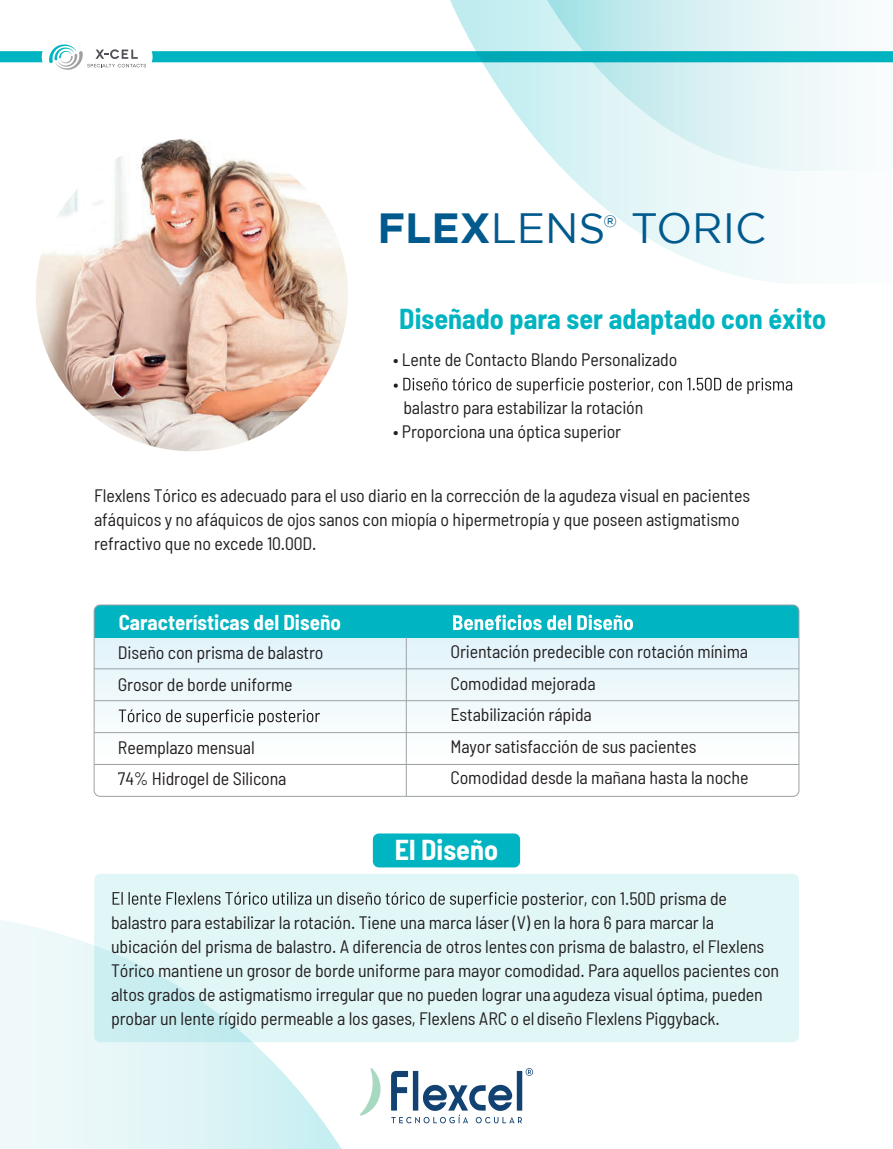
<style>
.page{position:relative;width:893px;height:1149px;background:#fff}
.page>*{position:absolute;margin:0;border:0;box-sizing:border-box;transform-origin:0 0}
.t1{font:42.3px "Gotham";color:#015a8d}
.t2{font:700 semi-condensed 28.05px "Barlow";color:#00b4c1}
.t3{font:700 semi-condensed 28.05px "Barlow";color:#fff}
.t4{font:700 semi-condensed 21px "Barlow";color:#fff}
.t5{font:semi-condensed 18px/24px "Barlow";letter-spacing:-.005em;color:#231f20}
.t6{font:16.35px "Gotham";color:#015a8d}
.s1{font-weight:700}
</style>
<div class="page">
<svg style="left:0;top:920px;width:428px;height:228px"></svg>
<svg style="left:94px;top:873px;width:705px;height:168px;background:#dff5f6"></svg>
<svg style="left:49px;top:44px;width:97px;height:26px"></svg>
<svg style="left:0;top:51px;width:43px;height:11px"></svg>
<svg style="left:152px;top:51px;width:295px;height:11px;background:#04b5c1"></svg>
<svg style="left:113px;top:891px;width:404px;height:16px;background:#bbcbcc"></svg>
<svg style="left:94px;top:637px;width:705px;height:159px"></svg>
<svg style="left:119px;top:709px;width:201px;height:16px"></svg>
<div style="left:94px;top:604px;width:705px;height:33px;background:#00b4c1"></div>
<hr style="left:94px;top:668px;width:705px;height:1px;background:#9da2a4">
<hr style="left:94px;top:700px;width:705px;height:1px;background:#9da2a4">
<hr style="left:94px;top:732px;width:705px;height:1px;background:#9da2a4">
<hr style="left:406px;top:637px;width:1px;height:159px;background:#9da2a4">
<svg style="left:453px;top:614px;width:180px;height:16px"></svg>
<hr style="left:94px;top:763px;width:705px;height:1px;background:#9da2a4">
<div style="left:94px;top:604px;width:705px;height:192px;border:1px solid #9da2a4;border-radius:6px"></div>
<svg style="left:394px;top:377px;width:398px;height:17px"></svg>
<img style="left:36px;top:139px;width:312px;height:312px;border-radius:156px">
<svg style="left:447px;top:0;width:446px;height:283px"></svg>
<div style="left:373px;top:833px;width:147px;height:34px;background:#00b4c1;border-radius:6px"></div>
<svg style="left:360px;top:1067px;width:22px;height:48px"></svg>
<svg style="left:391px;top:1067px;width:142px;height:55px"></svg>
<h1 class="t1" style="left:378px;top:205px;width:390px"><span class="s1">FLEX</span>LENS TORIC</h1>
<p class="t6" style="left:603px;top:212px;width:15px">®</p>
<h2 class="t2" style="left:399px;top:302px;width:428px">Diseñado para ser adaptado con éxito</h2>
<p class="t5" style="left:393px;top:347px;width:286px">• Lente de Contacto Blando Personalizado</p>
<p class="t5" style="left:403px;top:395px;width:241px">balastro para estabilizar la rotación</p>
<p class="t5" style="left:393px;top:419px;width:230px">• Proporciona una óptica superior</p>
<p class="t5" style="left:94px;top:482px;width:657px">Flexlens Tórico es adecuado para el uso diario en la corrección de la agudeza visual en pacientes afáquicos y no afáquicos de ojos sanos con miopía o hipermetropía y que poseen astigmatismo refractivo que no excede 10.00D.</p>
<p class="t4" style="left:119px;top:609px;width:224px">Características del Diseño</p>
<p class="t5" style="left:118px;top:636px;width:207px;line-height:31.5px">Diseño con prisma de balastro<br>Grosor de borde uniforme</p>
<p class="t5" style="left:118px;top:730px;width:170px;line-height:31.5px">Reemplazo mensual<br>74% Hidrogel de Silicona</p>
<p class="t5" style="left:450px;top:635px;width:300px;line-height:31.5px">Orientación predecible con rotación mínima Comodidad mejorada<br>Estabilización rápida<br>Mayor satisfacción de sus pacientes Comodidad desde la mañana hasta la noche</p>
<h2 class="t3" style="left:395px;top:832px;width:105px">El Diseño</h2>
<p class="t5" style="left:111px;top:885px;width:670px;text-indent:410px">posterior, con 1.50D prisma de balastro para estabilizar la rotación. Tiene una marca láser (V) en la hora 6 para marcar la ubicación del prisma de balastro. A diferencia de otros lentes con prisma de balastro, el Flexlens Tórico mantiene un grosor de borde uniforme para mayor comodidad. Para aquellos pacientes con altos grados de astigmatismo irregular que no pueden lograr una agudeza visual óptima, pueden probar un lente rígido permeable a los gases, Flexlens ARC o el diseño Flexlens Piggyback.</p>
</div>
